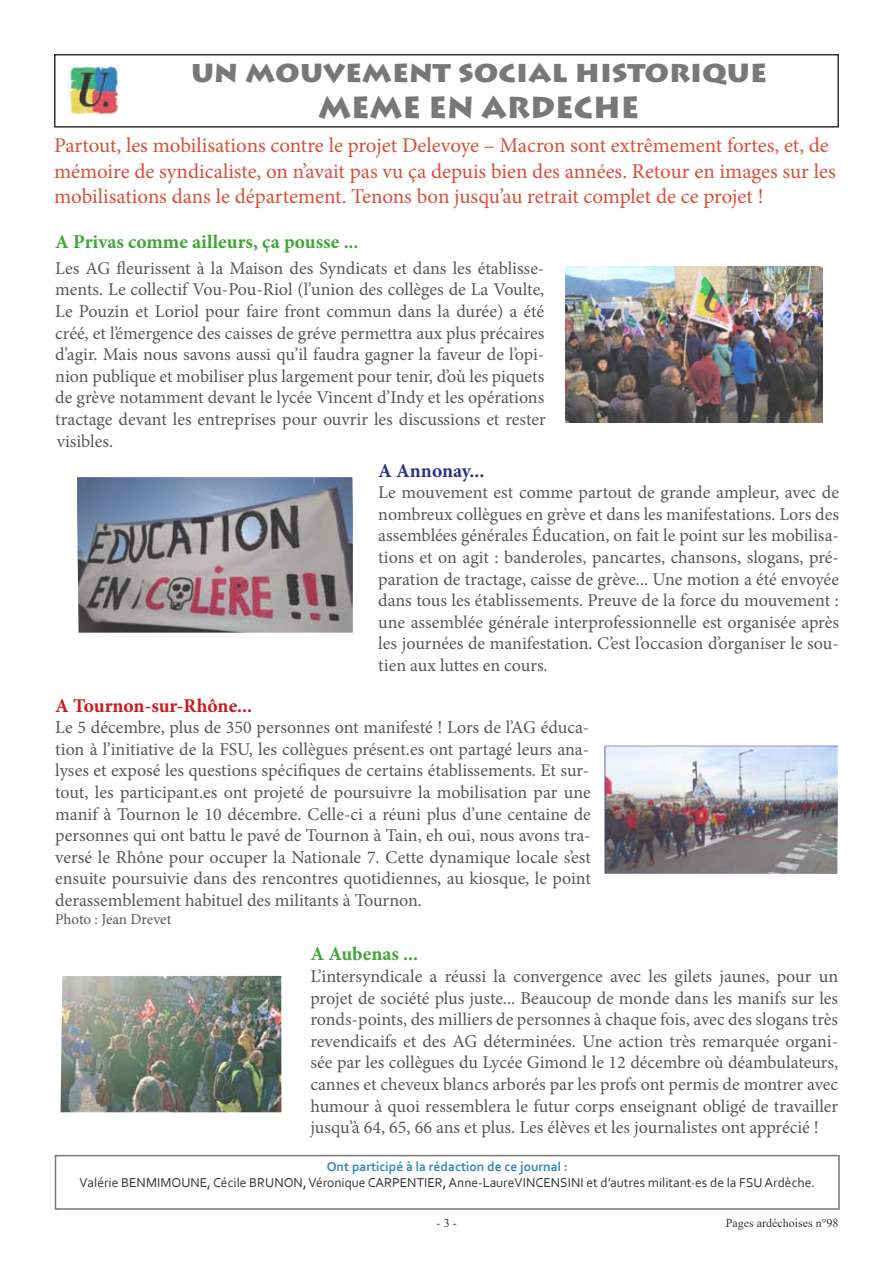
<style>
.page{position:relative;width:893px;height:1263px;background:#fff}
.page>*{position:absolute;margin:0;border:0;box-sizing:border-box;transform-origin:0 0}
.t1{font:900 30px/36px "Lithos Pro";color:#575756;text-align:center}
.t2{font:21px/25.2px "Minion Pro";letter-spacing:-.005em;color:#d74f38}
.t3{font:700 19.5px "Minion Pro";color:#3fa535}
.t4{font:700 19.5px "Minion Pro";color:#cd171a}
.t5{font:700 19.5px "Minion Pro";letter-spacing:-.005em;color:#283583}
.t6{font:18px/21.6px "Minion Pro";color:#575756;text-align:justify}
.t7{font:15px "Minion Pro";letter-spacing:-.005em;color:#575756}
.t8{font:13.5px "Corbel";color:#000}
.t9{font:700 13.5px "Corbel";color:#0066ae}
.t10{font:12px "Times New Roman";color:#000}
</style>
<div class="page">
<div style="left:54px;top:54px;width:785px;height:74px;border:2px solid #000"></div>
<img style="left:67px;top:64px;width:52px;height:52px">
<img style="left:566px;top:267px;width:256px;height:155px">
<img style="left:61px;top:976px;width:220px;height:136px">
<img style="left:604px;top:746px;width:234px;height:128px">
<img style="left:77px;top:477px;width:276px;height:156px">
<div style="left:55px;top:1155px;width:785px;height:55px;border:2px solid #575756"></div>
<h1 class="t1" style="left:191px;top:54px;width:577px">un mouvement social historique<br>MEME EN ARDECHE</h1>
<p class="t2" style="left:54px;top:133px;width:783px">Partout, les mobilisations contre le projet Delevoye – Macron sont extrêmement fortes, et, de mémoire de syndicaliste, on n’avait pas vu ça depuis bien des années. Retour en images sur les mobilisations dans le département. Tenons bon jusqu’au retrait complet de ce projet !</p>
<p class="t3" style="left:55px;top:228px;width:305px">A Privas comme ailleurs, ça pousse ...</p>
<p class="t6" style="left:55px;top:257px;width:492px">Les AG fleurissent à la Maison des Syndicats et dans les établisse&shy;ments. Le collectif Vou-Pou-Riol (l’union des collèges de La Voulte, Le Pouzin et Loriol pour faire front commun dans la durée) a été créé, et l’émergence des caisses de gréve permettra aux plus précaires d’agir. Mais nous savons aussi qu’il faudra gagner la faveur de l’opi&shy;nion publique et mobiliser plus largement pour tenir, d’où les piquets de grève notamment devant le lycée Vincent d’Indy et les opérations tractage devant les entreprises pour ouvrir les discussions et rester visibles.</p>
<p class="t5" style="left:378px;top:457px;width:108px">A Annonay...</p>
<p class="t6" style="left:378px;top:482px;width:462px">Le mouvement est comme partout de grande ampleur, avec de nombreux collègues en grève et dans les manifestations. Lors des assemblées générales Éducation, on fait le point sur les mobilisa&shy;tions et on agit : banderoles, pancartes, chansons, slogans, pré&shy;paration de tractage, caisse de grève... Une motion a été envoyée dans tous les établissements. Preuve de la force du mouvement : une assemblée générale interprofessionnelle est organisée après les journées de manifestation. C’est l’occasion d’organiser le sou&shy;tien aux luttes en cours.</p>
<p class="t4" style="left:55px;top:692px;width:198px">A Tournon-sur-Rhône...</p>
<p class="t6" style="left:55px;top:717px;width:537px">Le 5 décembre, plus de 350 personnes ont manifesté ! Lors de l’AG éduca&shy;tion à l’initiative de la FSU, les collègues présent.es ont partagé leurs ana&shy;lyses et exposé les questions spécifiques de certains établissements. Et sur&shy;tout, les participant.es ont projeté de poursuivre la mobilisation par une manif à Tournon le 10 décembre. Celle-ci a réuni plus d’une centaine de personnes qui ont battu le pavé de Tournon à Tain, eh oui, nous avons tra&shy;versé le Rhône pour occuper la Nationale 7. Cette dynamique locale s’est ensuite poursuivie dans des rencontres quotidiennes, au kiosque, le point derassemblement habituel des militants à Tournon.</p>
<p class="t7" style="left:55px;top:909px;width:117px">Photo : Jean Drevet</p>
<p class="t3" style="left:310px;top:940px;width:109px">A Aubenas ...</p>
<p class="t6" style="left:310px;top:965px;width:529px">L’intersyndicale a réussi la convergence avec les gilets jaunes, pour un projet de société plus juste... Beaucoup de monde dans les manifs sur les ronds-points, des milliers de personnes à chaque fois, avec des slogans très revendicaifs et des AG déterminées. Une action très remarquée organi&shy;sée par les collègues du Lycée Gimond le 12 décembre où déambulateurs, cannes et cheveux blancs arborés par les profs ont permis de montrer avec humour à quoi ressemblera le futur corps enseignant obligé de travailler jusqu’à 64, 65, 66 ans et plus. Les élèves et les journalistes ont apprécié !</p>
<p class="t9" style="left:327px;top:1158px;width:243px">Ont participé à la rédaction de ce journal :</p>
<p class="t8" style="left:79px;top:1174px;width:737px">Valérie BENMIMOUNE, Cécile BRUNON, Véronique CARPENTIER, Anne-LaureVINCENSINI et d’autres militant·es de la FSU Ardèche.</p>
<p class="t10" style="left:437px;top:1214px;width:21px">- 3 -</p>
<p class="t10" style="left:726px;top:1214px;width:114px">Pages ardéchoises n°98</p>
</div>
